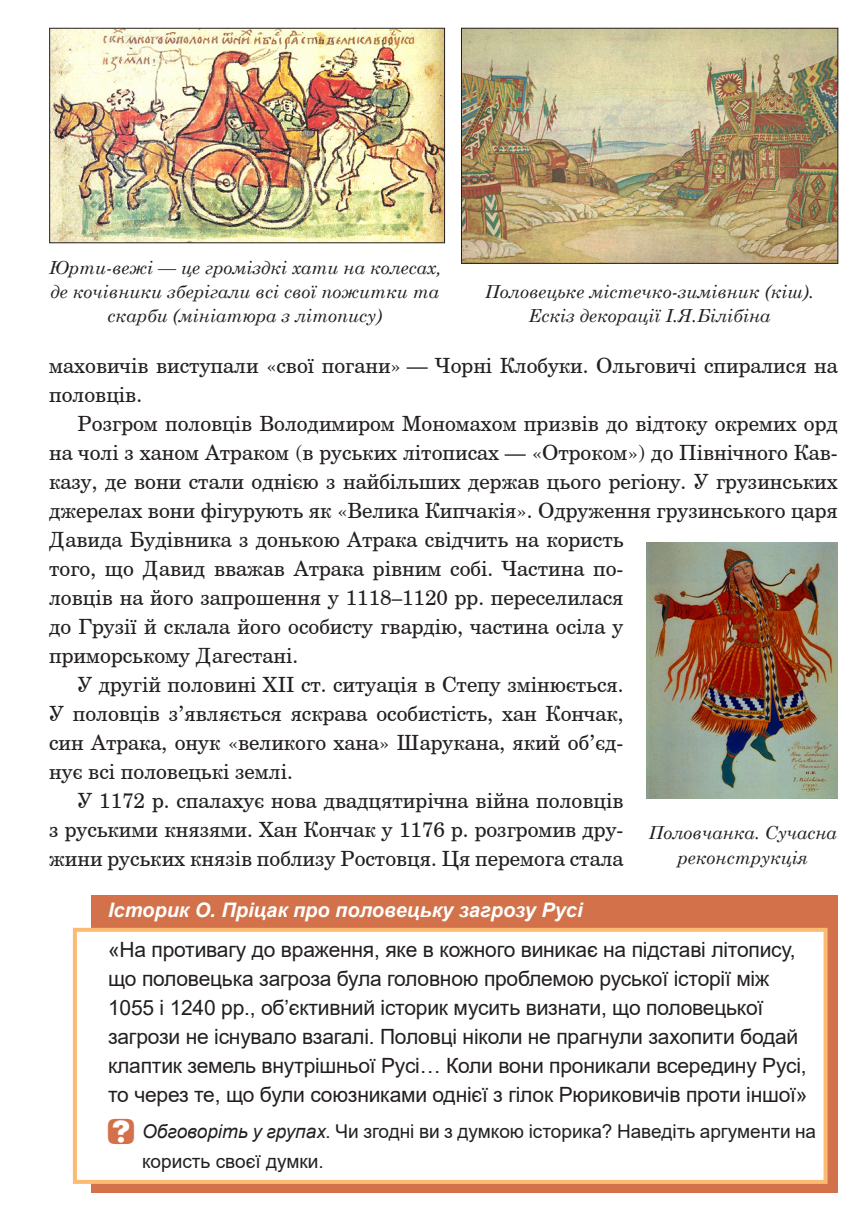
<style>
.page{position:relative;width:862px;height:1223px;background:#fff}
.page>*{position:absolute;margin:0;border:0;box-sizing:border-box;transform-origin:0 0}
.текст{font:21px/29px "Century Schoolbook BT";color:#231f20}
.Закріпимо_знання{font:21px/29px "Arial";letter-spacing:-.01em;color:#231f20}
.Закріпимо_знання-2{font:italic 700 20px "Arial";color:#fff}
.t1{font:19px/30px "Arial";color:#231f20}
.підпис{font:italic 18px/24px "Century Schoolbook";color:#231f20;text-align:center}
.s1{font-weight:700;font-style:italic;color:#fff}
.s2{font-style:italic}
</style>
<div class="page">
<img style="left:51px;top:30px;width:392px;height:211px">
<div style="left:49px;top:28px;width:396px;height:215px;border:1px solid #231f20"></div>
<img style="left:463px;top:30px;width:373px;height:232px">
<div style="left:461px;top:28px;width:377px;height:236px;border:1px solid #231f20"></div>
<img style="left:646px;top:542px;width:191px;height:256px">
<div style="left:91px;top:895px;width:746px;height:297px;background:#d3724a"></div>
<div style="left:73px;top:927px;width:754px;height:256px;background:#fff;border:4px solid #fcbb74"></div>
<p class="підпис" style="left:48px;top:255px;width:394px">Юрти-вежі — це громіздкі хати на колесах, де кочівники зберігали всі свої пожитки та скарби (мініатюра з літопису)</p>
<p class="підпис" style="left:485px;top:279px;width:330px">Половецьке містечко-зимівник (кіш).<br>Ескіз декорації І.Я.Білібіна</p>
<p class="текст" style="left:49px;top:350px;width:790px">маховичів виступали «свої погани» — Чорні Клобуки. Ольговичі спиралися на половців.</p>
<p class="текст" style="left:49px;top:408px;width:790px;text-indent:28px">Розгром половців Володимиром Мономахом призвів до відтоку окремих орд на чолі з ханом Атраком (в руських літописах — «Отроком») до Північного Кав&shy;казу, де вони стали однією з найбільших держав цього регіону. У грузинських джерелах вони фігурують як «Велика Кипчакія». Одруження грузинського царя Давида Будівника з донькою Атрака свідчить на користь<br>того, що Давид вважав Атрака рівним собі. Частина по-<br>ловців на його запрошення у 1118–1120 рр. переселилася<br>до Грузії й склала його особисту гвардію, частина осіла у<br>приморському Дагестані.</p>
<p class="текст" style="left:49px;top:669px;width:575px;text-align:justify;text-indent:28px">У другій половині XII ст. ситуація в Степу змінюється.<br>У половців з’являється яскрава особистість, хан Кончак, син Атрака, онук «великого хана» Шарукана, який об’єд&shy;нує всі половецькі землі.</p>
<p class="текст" style="left:49px;top:785px;width:575px;text-align:justify;text-indent:28px">У 1172 р. спалахує нова двадцятирічна війна половців з руськими князями. Хан Кончак у 1176 р. розгромив дру&shy;жини руських князів поблизу Ростовця. Ця перемога стала</p>
<p class="підпис" style="left:648px;top:820px;width:190px">Половчанка. Сучасна реконструкція</p>
<p class="Закріпимо_знання-2" style="left:108px;top:896px;width:476px">Історик О. Пріцак про половецьку загрозу Русі</p>
<p class="Закріпимо_знання" style="left:108px;top:934px;width:706px">«На противагу до враження, яке в кожного виникає на підставі літопису, що половецька загроза була головною проблемою руської історії між 1055 і 1240 рр., об’єктивний історик мусить визнати, що половецької загрози не існувало взагалі. Половці ніколи не прагнули захопити бодай клаптик земель внутрішньої Русі… Коли вони проникали всередину Русі, то через те, що були союзниками однієї з гілок Рюриковичів проти іншої»<span class="s1">.</span></p>
<p class="t1" style="left:142px;top:1115px;width:675px"><span class="s2">Обговоріть у групах.</span> Чи згодні ви з думкою історика? Наведіть аргументи на користь своєї думки.</p>
</div>
